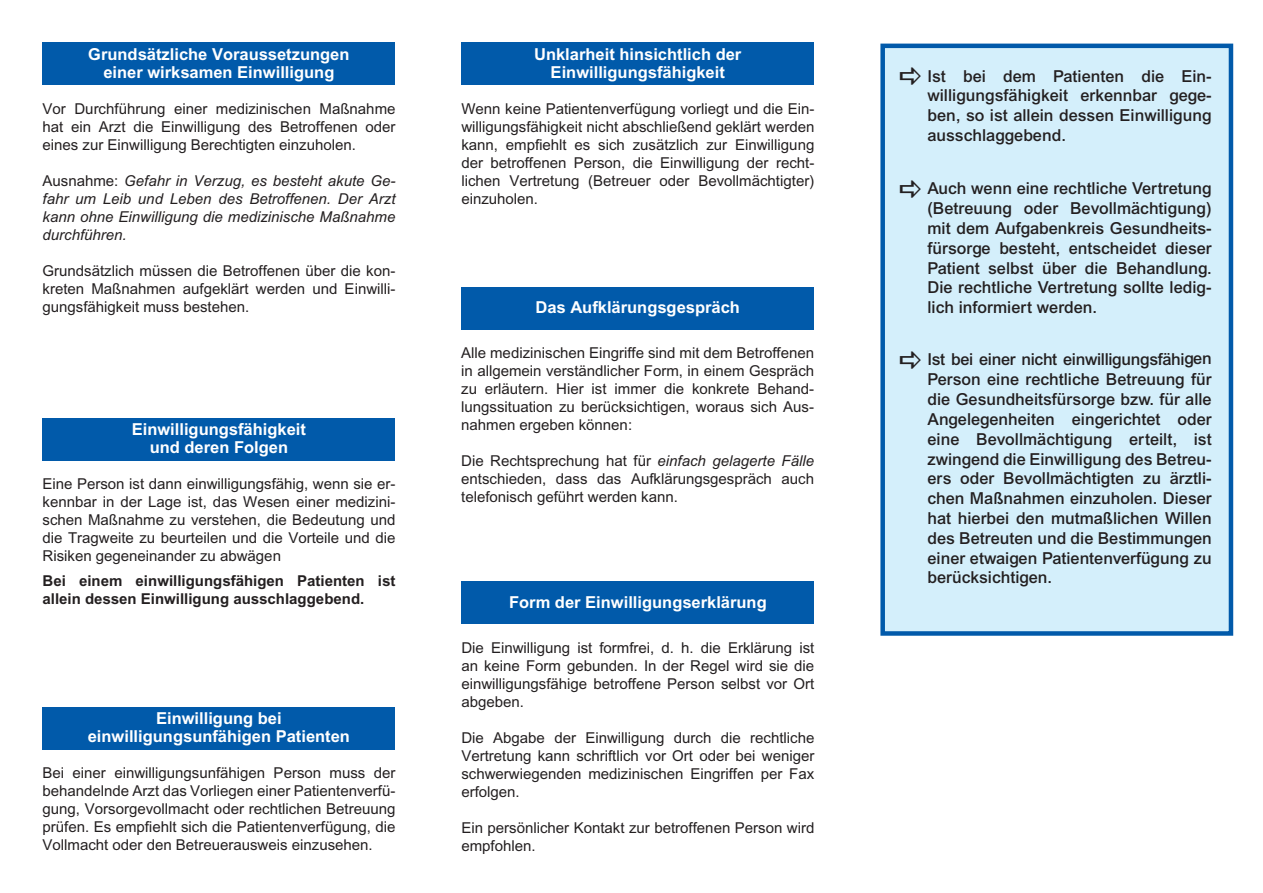
<style>
.page{position:relative;width:1263px;height:893px;background:#fff}
.page>*{position:absolute;margin:0;border:0;box-sizing:border-box;transform-origin:0 0}
.t1{font:500 16.5px/19.8px "Arial";color:#231f20;text-align:justify}
.t2{font:700 16.5px/18px "Arial";color:#fff;text-align:center}
.t3{font:15px/18px "Arial";color:#231f20;text-align:justify}
.t4{font:italic 15px/18px "Arial";color:#231f20;text-align:justify}
.t5{font:700 15px/18px "Arial";color:#231f20}
.s1{font-style:normal}
.s2{font-style:italic}
</style>
<div class="page">
<div style="left:43px;top:43px;width:352px;height:42px;background:#015aaa"></div>
<div style="left:43px;top:418px;width:352px;height:42px;background:#015aaa"></div>
<div style="left:43px;top:707px;width:352px;height:42px;background:#015aaa"></div>
<div style="left:461px;top:287px;width:353px;height:43px;background:#015aaa"></div>
<div style="left:462px;top:581px;width:352px;height:43px;background:#015aaa"></div>
<div style="left:883px;top:46px;width:348px;height:587px;background:#d4effb"></div>
<div style="left:880px;top:44px;width:353px;height:592px;border:4px solid #015aaa"></div>
<div style="left:461px;top:43px;width:353px;height:42px;background:#015aaa"></div>
<p class="t2" style="left:88px;top:45px;width:263px">Grundsätzliche Voraussetzungen einer wirksamen Einwilligung</p>
<p class="t3" style="left:43px;top:100px;width:354px">Vor Durchführung einer medizinischen Maßnahme hat ein Arzt die Einwilligung des Betroffenen oder eines zur Einwilligung Berechtigten einzuholen.</p>
<p class="t4" style="left:43px;top:171px;width:354px"><span class="s1">Ausnahme:</span> Gefahr in Verzug, es besteht akute Ge&shy;fahr um Leib und Leben des Betroffenen. Der Arzt kann ohne Einwilligung die medizinische Maßnahme durchführen.</p>
<p class="t3" style="left:43px;top:262px;width:354px">Grundsätzlich müssen die Betroffenen über die kon&shy;kreten Maßnahmen aufgeklärt werden und Einwilli&shy;gungsfähigkeit muss bestehen.</p>
<p class="t2" style="left:132px;top:420px;width:176px">Einwilligungsfähigkeit und deren Folgen</p>
<p class="t3" style="left:43px;top:475px;width:354px">Eine Person ist dann einwilligungsfähig, wenn sie er&shy;kennbar in der Lage ist, das Wesen einer medizini&shy;schen Maßnahme zu verstehen, die Bedeutung und die Tragweite zu beurteilen und die Vorteile und die Risiken gegeneinander zu abwägen</p>
<p class="t5" style="left:43px;top:572px;width:354px">Bei einem einwilligungsfähigen Patienten ist allein dessen Einwilligung ausschlaggebend.</p>
<p class="t2" style="left:88px;top:709px;width:264px">Einwilligung bei einwilligungsunfähigen Patienten</p>
<p class="t3" style="left:43px;top:764px;width:354px">Bei einer einwilligungsunfähigen Person muss der behandelnde Arzt das Vorliegen einer Patientenverfü&shy;gung, Vorsorgevollmacht oder rechtlichen Betreuung prüfen. Es empfiehlt sich die Patientenverfügung, die Vollmacht oder den Betreuerausweis einzusehen.</p>
<p class="t2" style="left:534px;top:45px;width:209px">Unklarheit hinsichtlich der<br>Einwilligungsfähigkeit</p>
<p class="t3" style="left:461px;top:100px;width:354px">Wenn keine Patientenverfügung vorliegt und die Ein&shy;willigungsfähigkeit nicht abschließend geklärt werden kann, empfiehlt es sich zusätzlich zur Einwilligung der betroffenen Person, die Einwilligung der recht&shy;lichen Vertretung (Betreuer oder Bevollmächtigter) einzuholen.</p>
<p class="t2" style="left:535px;top:298px;width:206px">Das Aufklärungsgespräch</p>
<p class="t3" style="left:461px;top:344px;width:354px">Alle medizinischen Eingriffe sind mit dem Betroffenen in allgemein verständlicher Form, in einem Gespräch zu erläutern. Hier ist immer die konkrete Behand&shy;lungssituation zu berücksichtigen, woraus sich Aus&shy;nahmen ergeben können:</p>
<p class="t3" style="left:461px;top:452px;width:354px">Die Rechtsprechung hat für <span class="s2">einfach gelagerte Fälle </span>entschieden, dass das Aufklärungsgespräch auch telefonisch geführt werden kann.</p>
<p class="t2" style="left:509px;top:593px;width:259px">Form der Einwilligungserklärung</p>
<p class="t3" style="left:461px;top:638px;width:354px">Die Einwilligung ist formfrei, d. h. die Erklärung ist an keine Form gebunden. In der Regel wird sie die einwilligungsfähige betroffene Person selbst vor Ort abgeben.</p>
<p class="t3" style="left:461px;top:728px;width:354px">Die Abgabe der Einwilligung durch die rechtliche Vertretung kann schriftlich vor Ort oder bei weniger schwerwiegenden medizinischen Eingriffen per Fax erfolgen.</p>
<p class="t3" style="left:461px;top:818px;width:354px">Ein persönlicher Kontakt zur betroffenen Person wird empfohlen.</p>
<p class="t1" style="left:927px;top:66px;width:286px">Ist bei dem Patienten die Ein&shy;willigungsfähigkeit erkennbar gege&shy;ben, so ist allein dessen Einwilligung ausschlaggebend.</p>
<p class="t1" style="left:927px;top:179px;width:286px">Auch wenn eine rechtliche Vertretung (Betreuung oder Bevollmächtigung) mit dem Aufgabenkreis Gesundheits&shy;fürsorge besteht, entscheidet dieser Patient selbst über die Behandlung.<br>Die rechtliche Vertretung sollte ledig&shy;lich informiert werden.</p>
<p class="t1" style="left:927px;top:350px;width:286px">Ist bei einer nicht einwilligungsfähigen Person eine rechtliche Betreuung für die Gesundheitsfürsorge bzw. für alle Angelegenheiten eingerichtet oder eine Bevollmächtigung erteilt, ist zwingend die Einwilligung des Betreu&shy;ers oder Bevollmächtigten zu ärztli&shy;chen Maßnahmen einzuholen. Dieser hat hierbei den mutmaßlichen Willen des Betreuten und die Bestimmungen einer etwaigen Patientenverfügung zu berücksichtigen.</p>
</div>
